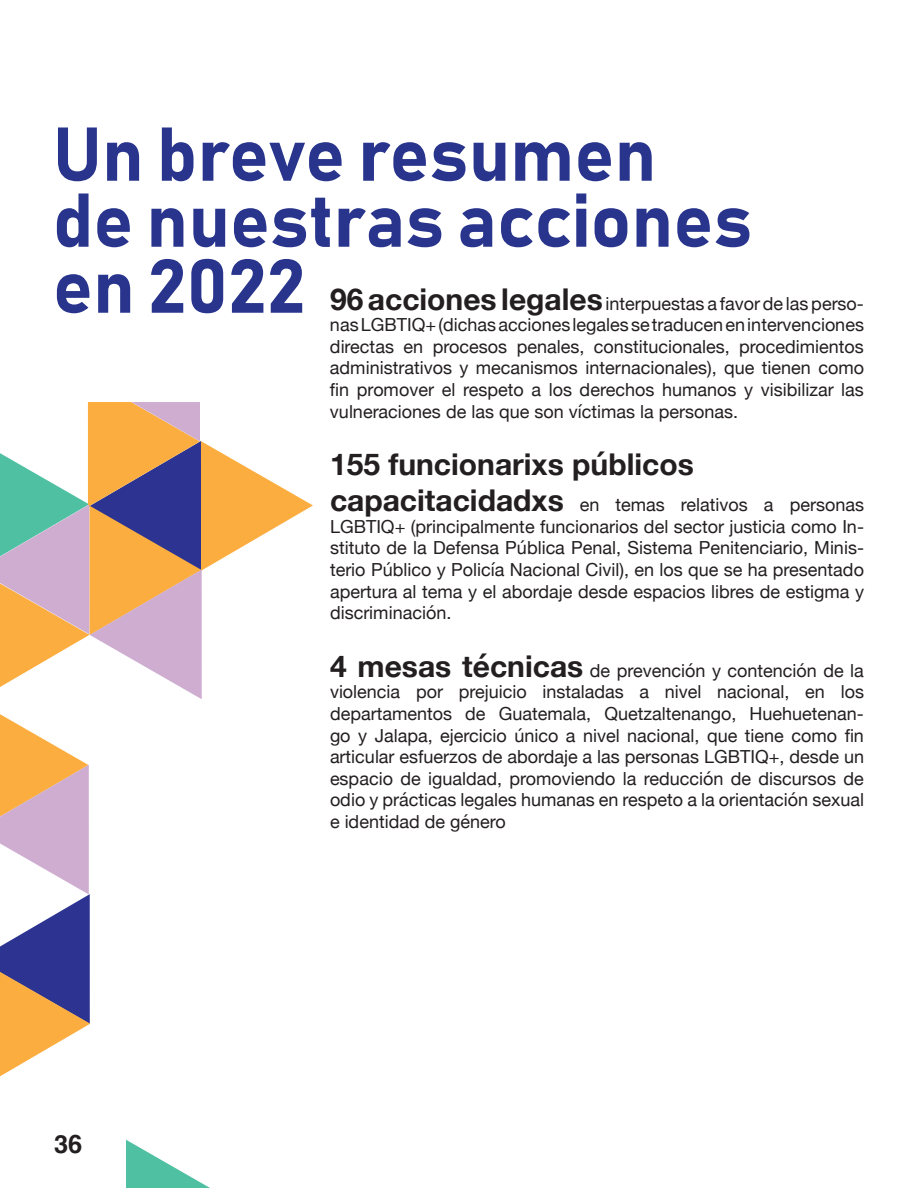
<style>
.page{position:relative;width:918px;height:1188px;background:#fff}
.page>*{position:absolute;margin:0;border:0;box-sizing:border-box;transform-origin:0 0}
.t1{font:75px/66px "Bahnschrift";color:#29358d}
.t2{font:700 30px "Helvetica Neue";color:#231f20}
.t3{font:700 25.5px "Helvetica";color:#231f20}
.t4{font:18px/21.6px "Helvetica Neue";color:#231f20;text-align:justify}
.s1{font-weight:700;font-size:30px}
</style>
<div class="page">
<svg style="left:0;top:402px;width:313px;height:786px"></svg>
<p class="t1" style="left:53px;top:120px;width:701px">Un breve resumen de nuestras acciones en 2022</p>
<p class="t4" style="left:330px;top:293px;width:536px"><span class="s1">96 acciones legales</span> interpuestas a favor de las perso&shy;nas LGBTIQ+ (dichas acciones legales se traducen en intervenciones directas en procesos penales, constitucionales, procedimientos administrativos y mecanismos internacionales), que tienen como fin promover el respeto a los derechos humanos y visibilizar las vulneraciones de las que son víctimas la personas.</p>
<p class="t2" style="left:330px;top:441px;width:365px">155 funcionarixs públicos</p>
<p class="t4" style="left:330px;top:495px;width:536px"><span class="s1">capacitacidadxs</span> en temas relativos a personas LGBTIQ+ (principalmente funcionarios del sector justicia como In&shy;stituto de la Defensa Pública Penal, Sistema Penitenciario, Minis&shy;terio Público y Policía Nacional Civil), en los que se ha presentado apertura al tema y el abordaje desde espacios libres de estigma y discriminación.</p>
<p class="t4" style="left:330px;top:661px;width:536px"><span class="s1">4 mesas técnicas</span> de prevención y contención de la violencia por prejuicio instaladas a nivel nacional, en los departamentos de Guatemala, Quetzaltenango, Huehuetenan&shy;go y Jalapa, ejercicio único a nivel nacional, que tiene como fin articular esfuerzos de abordaje a las personas LGBTIQ+, desde un espacio de igualdad, promoviendo la reducción de discursos de odio y prácticas legales humanas en respeto a la orientación sexual e identidad de género</p>
<h3 class="t3" style="left:54px;top:1129px;width:30px">36</h3>
</div>
